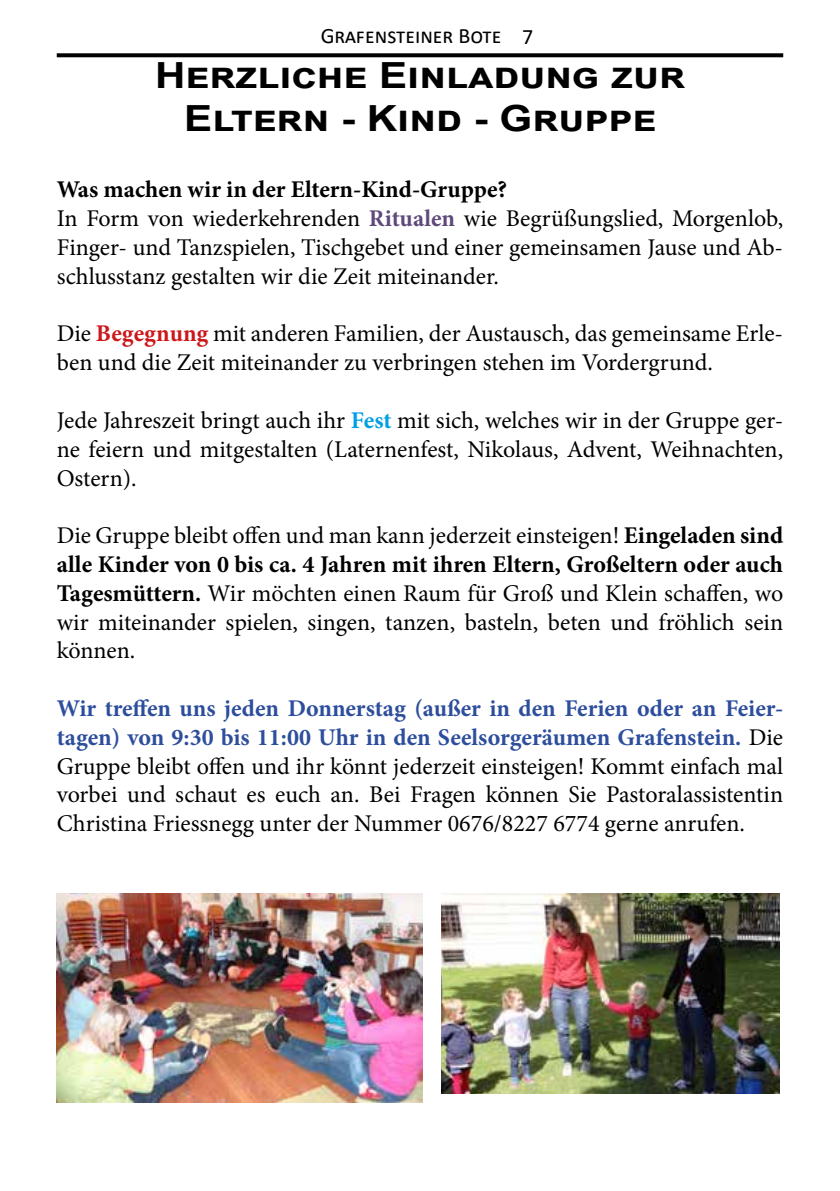
<style>
.page{position:relative;width:840px;height:1191px;background:#fff}
.page>*{position:absolute;margin:0;border:0;box-sizing:border-box;transform-origin:0 0}
.t1{font:700 36px/43.2px "Arial";color:#000;text-align:center;scale:1.17 1}
.t2{font:24px/28.8px "Minion Pro";color:#000;text-align:justify}
.t3{font:22px "Calibri";color:#000}
.s1{font-weight:700}
.s2{font-weight:700;color:#5f497a}
.s3{font-weight:700;color:#cd171a}
.s4{font-weight:700;color:#009fe3}
.s5{font-weight:700;color:#2d4e9d}
</style>
<div class="page">
<svg style="left:57px;top:53px;width:725px;height:4px;background:#121212"></svg>
<img style="left:56px;top:893px;width:366px;height:209px">
<img style="left:441px;top:893px;width:338px;height:200px">
<p class="t3" style="left:320px;top:20px;width:214px">Grafensteiner Bote 7</p>
<h1 class="t1" style="left:155px;top:54px;width:446px">Herzliche Einladung zur<br>Eltern - Kind - Gruppe</h1>
<p class="t2" style="left:57px;top:175px;width:727px;text-align:left"><span class="s1">Was machen wir in der Eltern-Kind-Gruppe?<br></span>In Form von wiederkehrenden <span class="s2">Ritualen</span> wie Begrüßungslied, Morgenlob, Finger- und Tanzspielen, Tischgebet und einer gemeinsamen Jause und Ab&shy;schlusstanz gestalten wir die Zeit miteinander.</p>
<p class="t2" style="left:57px;top:319px;width:727px">Die <span class="s3">Begegnung</span> mit anderen Familien, der Austausch, das gemeinsame Erle&shy;ben und die Zeit miteinander zu verbringen stehen im Vordergrund.</p>
<p class="t2" style="left:57px;top:406px;width:727px">Jede Jahreszeit bringt auch ihr <span class="s4">Fest</span> mit sich, welches wir in der Gruppe ger&shy;ne feiern und mitgestalten (Laternenfest, Nikolaus, Advent, Weihnachten, Ostern).</p>
<p class="t2" style="left:57px;top:521px;width:727px">Die Gruppe bleibt offen und man kann jederzeit einsteigen! <span class="s1">Eingeladen sind alle Kinder von 0 bis ca. 4 Jahren mit ihren Eltern, Großeltern oder auch Tagesmüttern.</span> Wir möchten einen Raum für Groß und Klein schaffen, wo wir miteinander spielen, singen, tanzen, basteln, beten und fröhlich sein können.</p>
<p class="t2" style="left:57px;top:694px;width:727px"><span class="s5">Wir treffen uns jeden Donnerstag (außer in den Ferien oder an Feier&shy;tagen) von 9:30 bis 11:00 Uhr in den Seelsorgeräumen Grafenstein.</span> Die Gruppe bleibt offen und ihr könnt jederzeit einsteigen! Kommt einfach mal vorbei und schaut es euch an. Bei Fragen können Sie Pastoralassistentin Christina Friessnegg unter der Nummer 0676/8227 6774 gerne anrufen.</p>
</div>
